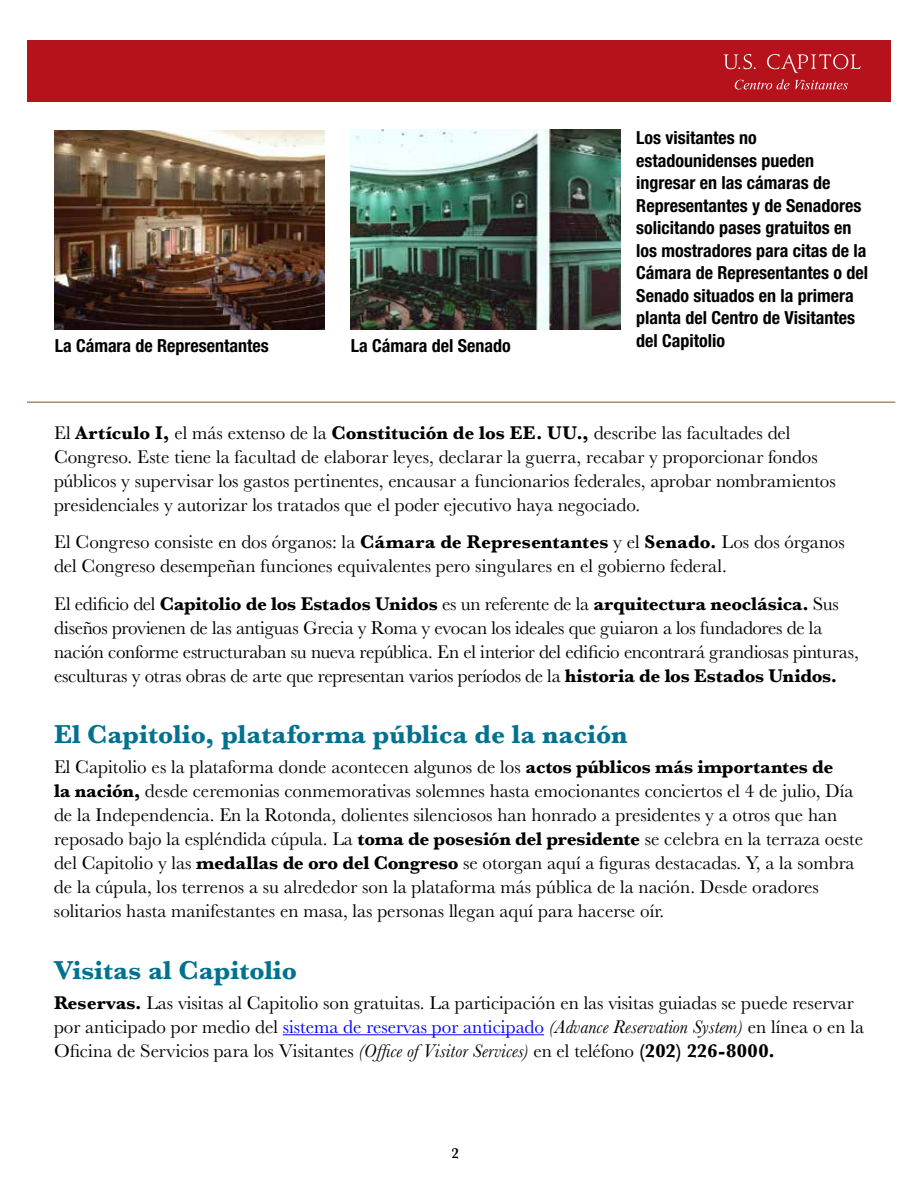
<style>
.page{position:relative;width:918px;height:1188px;background:#fff}
.page>*{position:absolute;margin:0;border:0;box-sizing:border-box;transform-origin:0 0}
.t1{font:700 27px "Baskerville";color:#00728f}
.t2{font:19.2px/24px "Baskerville";color:#000}
.t3{font:700 condensed 18px/22.5px "Helvetica Neue LT Std";color:#000}
.t4{font:600 15px "Baskerville";color:#000}
.s1{font-weight:700}
.s2{color:#00f}
.s3{font-style:italic}
</style>
<div class="page">
<div style="left:27px;top:40px;width:863px;height:62px;background:#b5121b"></div>
<svg style="left:735px;top:79px;width:113px;height:11px"></svg>
<svg style="left:724px;top:54px;width:137px;height:19px"></svg>
<img style="left:55px;top:130px;width:270px;height:199px">
<img style="left:351px;top:129px;width:270px;height:200px">
<hr style="left:283px;top:1034px;width:261px;height:1px;background:#00f">
<hr style="left:27px;top:402px;width:868px;height:1px;background:#80561b">
<p class="t3" style="left:55px;top:334px;width:216px">La Cámara de Representantes</p>
<p class="t3" style="left:351px;top:334px;width:161px">La Cámara del Senado</p>
<p class="t3" style="left:636px;top:126px;width:233px">Los visitantes no estadounidenses pueden ingresar en las cámaras de<br>Representantes y de Senadores solicitando pases gratuitos en los mostradores para citas de la<br>Cámara de Representantes o del<br>Senado situados en la primera planta del Centro de Visitantes del Capitolio</p>
<p class="t2" style="left:54px;top:421px;width:783px">El <span class="s1">Artículo I,</span> el más extenso de la <span class="s1">Constitución de los EE. UU.,</span> describe las facultades del Congreso. Este tiene la facultad de elaborar leyes, declarar la guerra, recabar y proporcionar fondos públicos y supervisar los gastos pertinentes, encausar a funcionarios federales, aprobar nombramientos presidenciales y autorizar los tratados que el poder ejecutivo haya negociado.</p>
<p class="t2" style="left:54px;top:530px;width:792px">El Congreso consiste en dos órganos: la <span class="s1">Cámara de Representantes</span> y el <span class="s1">Senado.</span> Los dos órganos del Congreso desempeñan funciones equivalentes pero singulares en el gobierno federal.</p>
<p class="t2" style="left:54px;top:592px;width:806px">El edificio del <span class="s1">Capitolio de los Estados Unidos</span> es un referente de la <span class="s1">arquitectura neoclásica.</span> Sus diseños provienen de las antiguas Grecia y Roma y evocan los ideales que guiaron a los fundadores de la nación conforme estructuraban su nueva república. En el interior del edificio encontrará grandiosas pinturas, esculturas y otras obras de arte que representan varios períodos de la <span class="s1">historia de los Estados Unidos.</span></p>
<h1 class="t1" style="left:54px;top:716px;width:575px">El Capitolio, plataforma pública de la nación</h1>
<p class="t2" style="left:54px;top:755px;width:811px">El Capitolio es la plataforma donde acontecen algunos de los <span class="s1">actos públicos más importantes de<br>la nación,</span> desde ceremonias conmemorativas solemnes hasta emocionantes conciertos el 4 de julio, Día de la Independencia. En la Rotonda, dolientes silenciosos han honrado a presidentes y a otros que han reposado bajo la espléndida cúpula. La <span class="s1">toma de posesión del presidente</span> se celebra en la terraza oeste del Capitolio y las <span class="s1">medallas de oro del Congreso</span> se otorgan aquí a figuras destacadas. Y, a la sombra de la cúpula, los terrenos a su alrededor son la plataforma más pública de la nación. Desde oradores solitarios hasta manifestantes en masa, las personas llegan aquí para hacerse oír.</p>
<h1 class="t1" style="left:54px;top:951px;width:245px">Visitas al Capitolio</h1>
<p class="t2" style="left:54px;top:991px;width:812px"><span class="s1">Reservas.</span> Las visitas al Capitolio son gratuitas. La participación en las visitas guiadas se puede reservar por anticipado por medio del <span class="s2">sistema de reservas por anticipado</span> <span class="s3">(Advance Reservation System)</span> en línea o en la<br>Oficina de Servicios para los Visitantes <span class="s3">(Office of Visitor Services)</span> en el teléfono <span class="s1">(202) 226-8000.</span></p>
<p class="t4" style="left:452px;top:1142px;width:9px">2</p>
</div>
